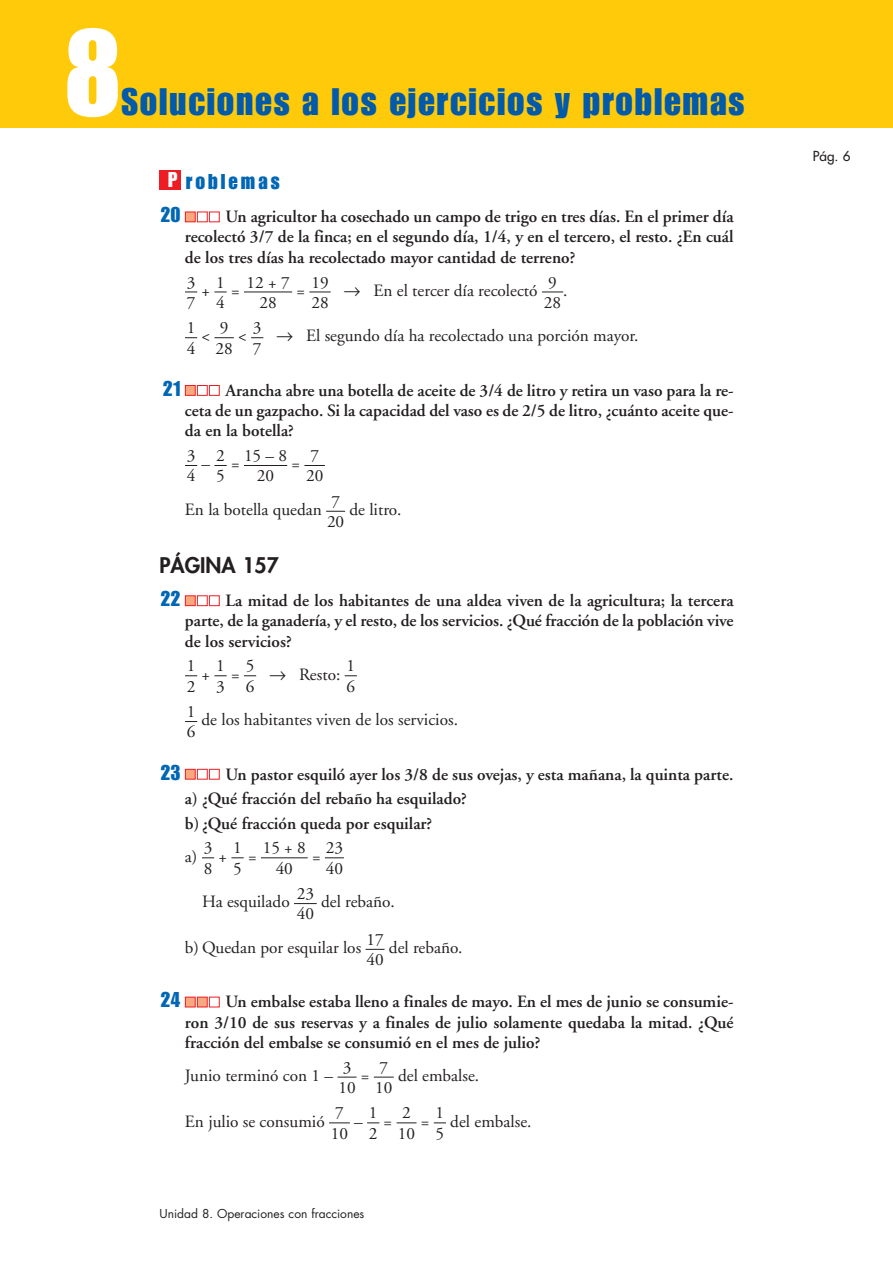
<style>
.page{position:relative;width:893px;height:1263px;background:#fff}
.page>*{position:absolute;margin:0;border:0;box-sizing:border-box;transform-origin:0 0}
.t1{font:120px "Impact";color:#fff}
.t2{font:37.5px "Impact";letter-spacing:.05em;color:#015aaa}
.t3{font:21px/33px "Impact";letter-spacing:.145em;color:#0166b3}
.t4{font:800 21px/33px "Futura";color:#231f20}
.t5{font:600 17.25px/20.2px "Adobe Garamond";color:#231f20;text-align:justify}
.t6{font:17.25px/20.2px "Adobe Garamond";color:#231f20}
.t7{font:13.5px "Futura";color:#231f20}
.t8{font:12px "Futura";color:#231f20}
.s1{color:#fff}
.s2{font-family:"Anaya Math 1"}
.s3{font-family:"Impact";font-weight:400;color:#0166b3}
</style>
<div class="page">
<div style="left:0;top:0;width:893px;height:128px;background:#feca0a"></div>
<svg style="left:434px;top:1123px;width:12px;height:1px"></svg>
<svg style="left:397px;top:1123px;width:19px;height:1px"></svg>
<svg style="left:367px;top:1123px;width:12px;height:1px"></svg>
<svg style="left:329px;top:1123px;width:21px;height:1px"></svg>
<svg style="left:374px;top:1077px;width:20px;height:1px"></svg>
<svg style="left:337px;top:1077px;width:20px;height:1px"></svg>
<div style="left:209px;top:997px;width:11px;height:10px;border:1px solid #ee1d23"></div>
<div style="left:197px;top:997px;width:10px;height:10px;background:#f8a87e"></div>
<div style="left:197px;top:997px;width:11px;height:10px;border:1px solid #ee1d23"></div>
<div style="left:185px;top:997px;width:10px;height:10px;background:#f8a87e"></div>
<div style="left:185px;top:997px;width:11px;height:10px;border:1px solid #ee1d23"></div>
<svg style="left:366px;top:949px;width:18px;height:1px"></svg>
<svg style="left:294px;top:903px;width:23px;height:1px"></svg>
<svg style="left:325px;top:857px;width:19px;height:1px"></svg>
<hr style="left:261px;top:857px;width:47px;height:1px;background:#231f20">
<svg style="left:231px;top:857px;width:13px;height:1px"></svg>
<svg style="left:202px;top:857px;width:12px;height:1px"></svg>
<div style="left:209px;top:769px;width:11px;height:11px;border:1px solid #ee1d23"></div>
<div style="left:197px;top:769px;width:11px;height:11px;border:1px solid #ee1d23"></div>
<div style="left:185px;top:769px;width:10px;height:10px;background:#f8a87e"></div>
<div style="left:185px;top:769px;width:11px;height:11px;border:1px solid #ee1d23"></div>
<svg style="left:185px;top:721px;width:12px;height:1px"></svg>
<svg style="left:345px;top:675px;width:12px;height:1px"></svg>
<svg style="left:244px;top:675px;width:12px;height:1px"></svg>
<svg style="left:214px;top:675px;width:13px;height:1px"></svg>
<svg style="left:185px;top:675px;width:12px;height:1px"></svg>
<div style="left:209px;top:595px;width:11px;height:11px;border:1px solid #ee1d23"></div>
<div style="left:197px;top:595px;width:11px;height:11px;border:1px solid #ee1d23"></div>
<div style="left:185px;top:596px;width:10px;height:10px;background:#f8a87e"></div>
<div style="left:185px;top:595px;width:11px;height:11px;border:1px solid #ee1d23"></div>
<svg style="left:326px;top:511px;width:19px;height:1px"></svg>
<svg style="left:304px;top:465px;width:21px;height:1px"></svg>
<hr style="left:244px;top:465px;width:43px;height:1px;background:#231f20">
<svg style="left:214px;top:465px;width:13px;height:1px"></svg>
<svg style="left:185px;top:465px;width:12px;height:1px"></svg>
<div style="left:209px;top:385px;width:11px;height:11px;border:1px solid #ee1d23"></div>
<div style="left:197px;top:385px;width:11px;height:11px;border:1px solid #ee1d23"></div>
<div style="left:185px;top:385px;width:10px;height:10px;background:#f8a87e"></div>
<div style="left:185px;top:385px;width:11px;height:11px;border:1px solid #ee1d23"></div>
<svg style="left:251px;top:337px;width:12px;height:1px"></svg>
<svg style="left:214px;top:337px;width:20px;height:1px"></svg>
<svg style="left:185px;top:337px;width:12px;height:1px"></svg>
<svg style="left:542px;top:292px;width:21px;height:1px"></svg>
<svg style="left:309px;top:292px;width:22px;height:1px"></svg>
<hr style="left:244px;top:292px;width:48px;height:1px;background:#231f20">
<svg style="left:214px;top:292px;width:13px;height:1px"></svg>
<svg style="left:185px;top:292px;width:12px;height:1px"></svg>
<div style="left:209px;top:212px;width:11px;height:10px;border:1px solid #ee1d23"></div>
<div style="left:197px;top:212px;width:11px;height:10px;border:1px solid #ee1d23"></div>
<div style="left:185px;top:212px;width:10px;height:10px;background:#f8a87e"></div>
<div style="left:185px;top:212px;width:11px;height:10px;border:1px solid #ee1d23"></div>
<div style="left:159px;top:170px;width:22px;height:19px;background:#ee1d23"></div>
<p class="t1" style="left:64px;top:30px;width:59px">8</p>
<p class="t2" style="left:121px;top:89px;width:625px">Soluciones a los ejercicios y problemas</p>
<p class="t3" style="left:161px;top:166px;width:121px;text-indent:8px"><span class="s1">P</span> roblemas<br>20</p>
<p class="t5" style="left:185px;top:208px;width:550px;text-indent:40px">Un agricultor ha cosechado un campo de trigo en tres días. En el primer día recolectó 3/7 de la finca; en el segundo día, 1/4, y en el tercero, el resto. ¿En cuál de los tres días ha recolectado mayor cantidad de terreno?</p>
<p class="t6" style="left:201px;top:282px;width:40px">+ =</p>
<p class="t6" style="left:296px;top:282px;width:10px">=</p>
<p class="t6" style="left:344px;top:282px;width:196px"><span class="s2">8</span> En el tercer día recolectó</p>
<p class="t6" style="left:563px;top:282px;width:6px">.</p>
<p class="t6" style="left:201px;top:327px;width:10px">&lt;</p>
<p class="t6" style="left:238px;top:327px;width:10px">&lt;</p>
<p class="t6" style="left:276px;top:327px;width:364px"><span class="s2">8</span> El segundo día ha recolectado una porción mayor.</p>
<p class="t6" style="left:187px;top:274px;width:10px">3<br>7</p>
<p class="t6" style="left:216px;top:274px;width:10px">1<br>4</p>
<p class="t6" style="left:246px;top:274px;width:45px;text-align:center">12 + 7<br>28</p>
<p class="t6" style="left:311px;top:274px;width:19px">19<br>28</p>
<p class="t6" style="left:544px;top:274px;width:19px">9<br>28</p>
<p class="t6" style="left:187px;top:319px;width:10px">1<br>4</p>
<p class="t6" style="left:216px;top:319px;width:19px">9<br>28</p>
<p class="t6" style="left:253px;top:319px;width:10px">3<br>7</p>
<p class="t3" style="left:163px;top:373px;width:19px">21</p>
<p class="t5" style="left:185px;top:382px;width:550px;text-indent:40px">Arancha abre una botella de aceite de 3/4 de litro y retira un vaso para la re&shy;ceta de un gazpacho. Si la capacidad del vaso es de 2/5 de litro, ¿cuánto aceite que&shy;da en la botella?</p>
<p class="t6" style="left:201px;top:455px;width:40px">– =</p>
<p class="t6" style="left:291px;top:455px;width:10px">=</p>
<p class="t6" style="left:185px;top:501px;width:138px">En la botella quedan</p>
<p class="t6" style="left:349px;top:501px;width:53px">de litro.</p>
<p class="t4" style="left:159px;top:550px;width:121px">PÁGINA 157<br><span class="s3">22</span></p>
<p class="t6" style="left:244px;top:447px;width:45px;text-align:center">15 – 8<br>20</p>
<p class="t6" style="left:187px;top:447px;width:10px">3<br>4</p>
<p class="t6" style="left:216px;top:447px;width:10px">2<br>5</p>
<p class="t6" style="left:306px;top:447px;width:19px">7<br>20</p>
<p class="t6" style="left:327px;top:493px;width:19px">7<br>20</p>
<p class="t5" style="left:185px;top:592px;width:550px;text-indent:40px">La mitad de los habitantes de una aldea viven de la agricultura; la tercera parte, de la ganadería, y el resto, de los servicios. ¿Qué fracción de la población vive de los servicios?</p>
<p class="t6" style="left:201px;top:666px;width:40px">+ =</p>
<p class="t6" style="left:269px;top:666px;width:73px"><span class="s2">8</span> Resto:</p>
<p class="t6" style="left:201px;top:711px;width:258px">de los habitantes viven de los servicios.</p>
<p class="t6" style="left:246px;top:657px;width:10px">5<br>6</p>
<p class="t6" style="left:187px;top:657px;width:10px">1<br>2</p>
<p class="t6" style="left:216px;top:657px;width:10px">1<br>3</p>
<p class="t6" style="left:346px;top:657px;width:10px">1<br>6</p>
<p class="t6" style="left:187px;top:703px;width:10px">1<br>6</p>
<p class="t3" style="left:161px;top:756px;width:22px">23</p>
<p class="t5" style="left:185px;top:763px;width:550px;line-height:24.5px;text-align:left;text-indent:40px">Un pastor esquiló ayer los 3/8 de sus ovejas, y esta mañana, la quinta parte. a) ¿Qué fracción del rebaño ha esquilado?<br>b) ¿Qué fracción queda por esquilar?</p>
<p class="t6" style="left:185px;top:848px;width:73px">a)+=</p>
<p class="t6" style="left:312px;top:848px;width:10px">=</p>
<p class="t6" style="left:202px;top:893px;width:89px">Ha esquilado</p>
<p class="t6" style="left:321px;top:893px;width:75px">del rebaño.</p>
<p class="t6" style="left:185px;top:939px;width:178px">b) Quedan por esquilar los</p>
<p class="t6" style="left:389px;top:939px;width:75px">del rebaño.</p>
<p class="t3" style="left:161px;top:984px;width:22px">24</p>
<p class="t5" style="left:185px;top:993px;width:550px;text-indent:40px">Un embalse estaba lleno a finales de mayo. En el mes de junio se consumie&shy;ron 3/10 de sus reservas y a finales de julio solamente quedaba la mitad. ¿Qué fracción del embalse se consumió en el mes de julio?</p>
<p class="t6" style="left:185px;top:1067px;width:150px">Junio terminó con 1 –</p>
<p class="t6" style="left:361px;top:1067px;width:10px">=</p>
<p class="t6" style="left:398px;top:1067px;width:83px">del embalse.</p>
<p class="t6" style="left:185px;top:1113px;width:141px">En julio se consumió</p>
<p class="t6" style="left:354px;top:1113px;width:40px">– =</p>
<p class="t6" style="left:421px;top:1113px;width:112px">= del embalse.</p>
<p class="t6" style="left:263px;top:839px;width:45px;text-align:center">15 + 8<br>40</p>
<p class="t6" style="left:204px;top:839px;width:10px">3<br>8</p>
<p class="t6" style="left:233px;top:839px;width:10px">1<br>5</p>
<p class="t6" style="left:326px;top:839px;width:19px">23<br>40</p>
<p class="t6" style="left:297px;top:885px;width:19px">23<br>40</p>
<p class="t6" style="left:366px;top:931px;width:19px">17<br>40</p>
<p class="t6" style="left:338px;top:1059px;width:19px">3<br>10</p>
<p class="t6" style="left:375px;top:1059px;width:19px">7<br>10</p>
<p class="t6" style="left:369px;top:1104px;width:10px">1<br>2</p>
<p class="t6" style="left:398px;top:1104px;width:19px">2<br>10</p>
<p class="t6" style="left:436px;top:1104px;width:10px">1<br>5</p>
<p class="t6" style="left:331px;top:1104px;width:19px">7<br>10</p>
<p class="t8" style="left:159px;top:1208px;width:206px">Unidad 8. Operaciones con fracciones</p>
<p class="t7" style="left:813px;top:149px;width:39px">Pág. 6</p>
</div>
